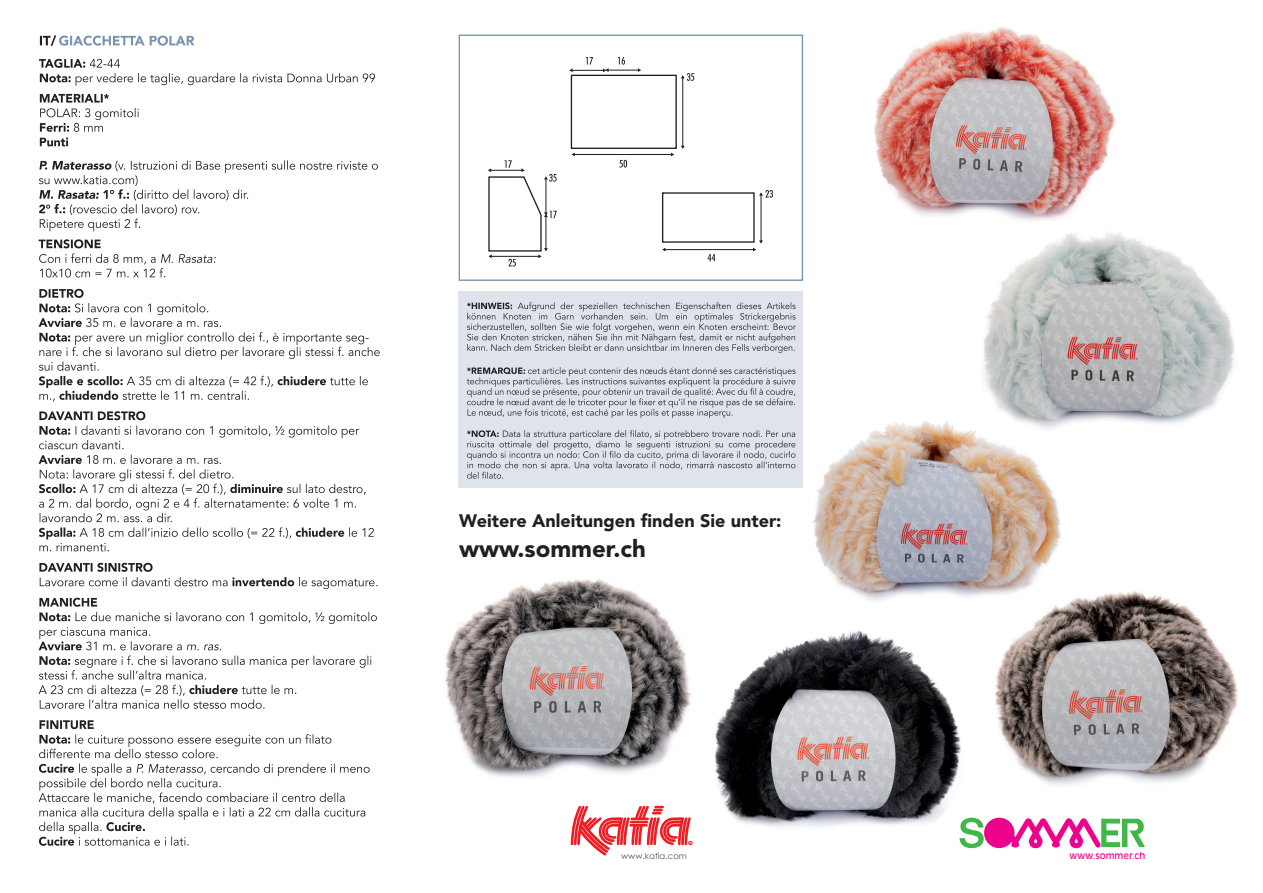
<style>
.page{position:relative;width:1263px;height:893px;background:#fff}
.page>*{position:absolute;margin:0;border:0;box-sizing:border-box;transform-origin:0 0}
.t1{font:900 24px "Avenir";color:#231f20}
.t2{font:900 18px "Avenir";color:#231f20}
.t3{font:8.85px "Antique Olive";color:#ed028c}
.t4{font:8.55px "Century Gothic";color:#57585a}
</style>
<div class="page">
<div style="left:458px;top:291px;width:345px;height:70px;background:#dee3ec"></div>
<svg style="left:467px;top:302px;width:329px;height:51px"></svg>
<div style="left:458px;top:360px;width:345px;height:63px;background:#dee3ec"></div>
<svg style="left:467px;top:367px;width:328px;height:51px"></svg>
<div style="left:458px;top:421px;width:345px;height:67px;background:#dee3ec"></div>
<svg style="left:467px;top:430px;width:328px;height:49px"></svg>
<svg style="left:959px;top:818px;width:186px;height:31px"></svg>
<div style="left:570px;top:75px;width:107px;height:74px;border:1px solid #231f20"></div>
<hr style="left:574px;top:154px;width:97px;height:1px;background:#231f20">
<hr style="left:572px;top:70px;width:31px;height:1px;background:#231f20">
<hr style="left:608px;top:70px;width:30px;height:1px;background:#231f20">
<svg style="left:603px;top:68px;width:6px;height:4px"></svg>
<hr style="left:682px;top:78px;width:1px;height:68px;background:#231f20">
<svg style="left:619px;top:160px;width:8px;height:8px"></svg>
<svg style="left:586px;top:57px;width:7px;height:7px"></svg>
<svg style="left:618px;top:57px;width:7px;height:8px"></svg>
<svg style="left:681px;top:73px;width:13px;height:8px"></svg>
<svg style="left:488px;top:160px;width:69px;height:106px"></svg>
<hr style="left:665px;top:249px;width:88px;height:1px;background:#231f20">
<hr style="left:761px;top:195px;width:1px;height:46px;background:#231f20">
<svg style="left:753px;top:240px;width:10px;height:11px"></svg>
<svg style="left:759px;top:190px;width:14px;height:8px"></svg>
<svg style="left:708px;top:254px;width:7px;height:7px"></svg>
<div style="left:459px;top:35px;width:344px;height:246px;border:1px solid #7b91b1"></div>
<svg style="left:40px;top:94px;width:99px;height:52px"></svg>
<svg style="left:39px;top:59px;width:336px;height:27px"></svg>
<svg style="left:40px;top:35px;width:154px;height:11px"></svg>
<svg style="left:39px;top:720px;width:331px;height:126px"></svg>
<svg style="left:39px;top:598px;width:338px;height:111px"></svg>
<svg style="left:39px;top:563px;width:339px;height:26px"></svg>
<svg style="left:39px;top:455px;width:335px;height:96px"></svg>
<svg style="left:39px;top:411px;width:320px;height:38px"></svg>
<svg style="left:39px;top:289px;width:341px;height:112px"></svg>
<svg style="left:39px;top:239px;width:177px;height:38px"></svg>
<svg style="left:39px;top:160px;width:339px;height:71px"></svg>
<img style="left:862px;top:19px;width:262px;height:223px;border-radius:50%">
<img style="left:800px;top:410px;width:269px;height:215px;border-radius:50%">
<img style="left:978px;top:583px;width:269px;height:218px;border-radius:50%">
<img style="left:428px;top:574px;width:276px;height:223px;border-radius:50%">
<img style="left:698px;top:624px;width:276px;height:233px;border-radius:50%">
<img style="left:968px;top:228px;width:274px;height:225px;border-radius:50%">
<svg style="left:571px;top:806px;width:121px;height:49px"></svg>
<p class="t2" style="left:459px;top:506px;width:324px">Weitere Anleitungen finden Sie unter:</p>
<h1 class="t1" style="left:459px;top:528px;width:188px">www.sommer.ch</h1>
<p class="t4" style="left:621px;top:850px;width:67px">www.katia.com</p>
<p class="t3" style="left:1069px;top:852px;width:77px">www.sommer.ch</p>
</div>
